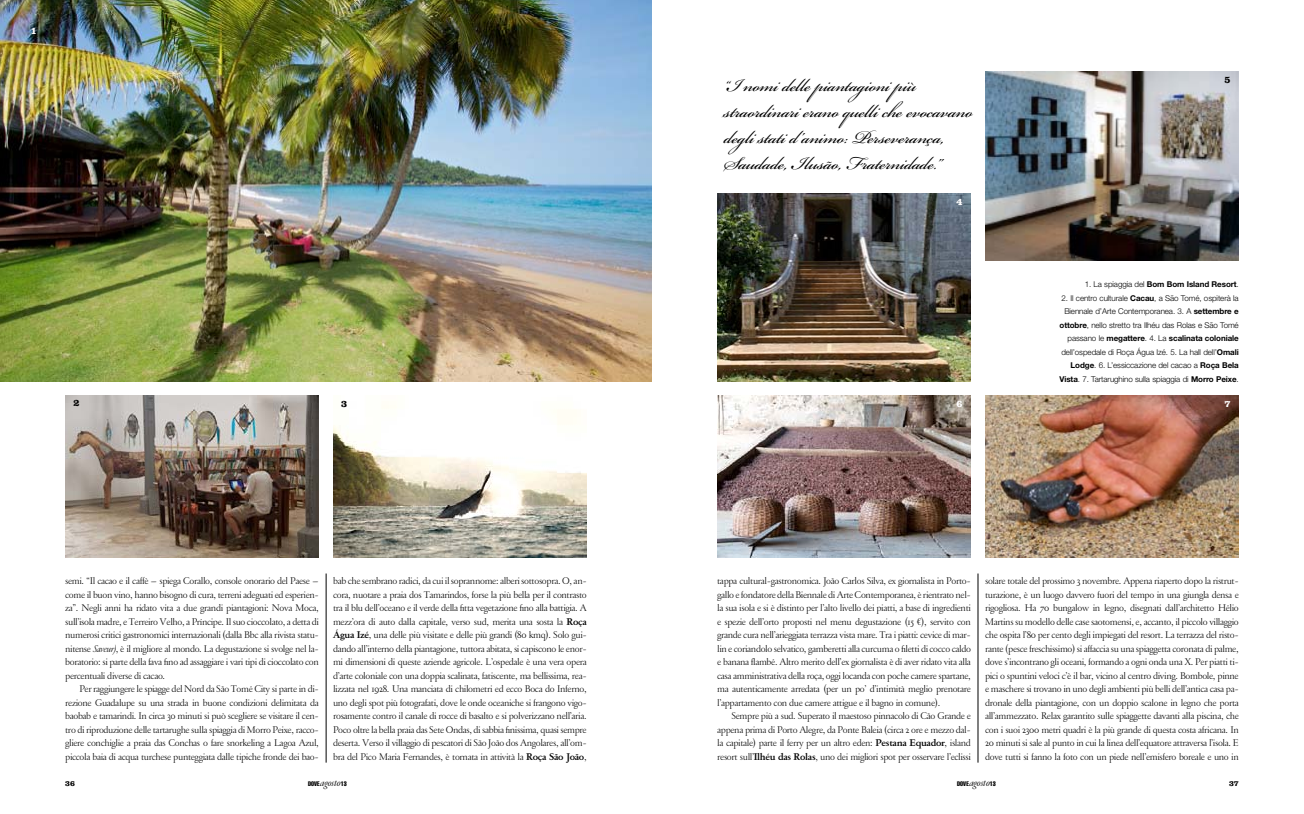
<style>
.page{position:relative;width:1304px;height:814px;background:#fff}
.page>*{position:absolute;margin:0;border:0;box-sizing:border-box;transform-origin:0 0}
.t1{font:28px/26px "Bickham Script Std";letter-spacing:-.01em;color:#000}
.t2{font:300 10.5px/13.5px "Garamond FB Text";letter-spacing:-.03em;color:#000;text-align:justify}
.t3{font:700 10px "Clarendon LT Std";color:#fff}
.t4{font:700 10px "Clarendon LT Std";color:#000}
.t5{font:300 8px/13.5px "Helvetica Neue LT Std";letter-spacing:-.01em;color:#000;text-align:right}
.t6{font:700 8px "Helvetica Neue LT Std";letter-spacing:-.01em;color:#000}
.t7{font:700 8px "Clarendon LT Std";color:#000}
.t8{font:6.5px "Helvetica LT Std Comp";color:#000}
.s1{font-weight:300}
.s2{font-weight:700}
.s3{font-style:italic}
.s4{font-family:"Garamond FB Display";font-style:italic;font-size:11px}
</style>
<div class="page">
<img style="left:0;top:1px;width:652px;height:380px">
<img style="left:985px;top:72px;width:254px;height:189px">
<img style="left:985px;top:395px;width:254px;height:162px">
<img style="left:717px;top:193px;width:254px;height:188px">
<img style="left:333px;top:405px;width:254px;height:152px">
<img style="left:65px;top:395px;width:254px;height:162px">
<img style="left:717px;top:395px;width:254px;height:162px">
<hr style="left:326px;top:573px;width:1px;height:189px;background:#000">
<hr style="left:978px;top:573px;width:1px;height:189px;background:#000">
<p class="t3" style="left:31px;top:25px;width:8px">1</p>
<h1 class="t1" style="left:724px;top:68px;width:250px">“I nomi delle piantagioni più straordinari erano quelli che evocavano degli stati d’animo: Perseverança, Saudade, Ilusão, Fraternidade.”</h1>
<p class="t3" style="left:957px;top:195px;width:8px">4</p>
<p class="t4" style="left:1224px;top:74px;width:8px">5</p>
<p class="t6" style="left:1085px;top:279px;width:156px"><span class="s1">1. La spiaggia del</span> Bom Bom Island Resort<span class="s1">.</span></p>
<p class="t5" style="left:1059px;top:291px;width:181px">2. Il centro culturale <span class="s2">Cacau</span>, a São Tomé, ospiterà la Biennale d’Arte Contemporanea. 3. A <span class="s2">settembre e ottobre</span>, nello stretto tra Ilhéu das Rolas e São Tomé passano le <span class="s2">megattere</span>. 4. La <span class="s2">scalinata coloniale </span>dell’ospedale di Roça Água Izé. 5. La hall dell’<span class="s2">Omali Lodge</span>. 6. L’essiccazione del cacao a <span class="s2">Roça Bela Vista</span>. 7. Tartarughino sulla spiaggia di <span class="s2">Morro Peixe</span>.</p>
<p class="t4" style="left:73px;top:396px;width:8px">2</p>
<p class="t3" style="left:957px;top:397px;width:8px">6</p>
<p class="t3" style="left:1224px;top:398px;width:8px">7</p>
<p class="t4" style="left:341px;top:397px;width:8px">3</p>
<p class="t2" style="left:65px;top:574px;width:255px">semi. “Il cacao e il caffè – spiega Corallo, console onorario del Paese – come il buon vino, hanno bisogno di cura, terreni adeguati ed esperien&shy;za”. Negli anni ha ridato vita a due grandi piantagioni: Nova Moca, sull’isola madre, e Terreiro Velho, a Príncipe. Il suo cioccolato, a detta di numerosi critici gastronomici internazionali (dalla Bbc alla rivista statu&shy;nitense <span class="s3">Saveur)</span>, è il migliore al mondo. La degustazione si svolge nel la&shy;boratorio: si parte della fava fino ad assaggiare i vari tipi di cioccolato con percentuali diverse di cacao.</p>
<p class="t2" style="left:65px;top:682px;width:255px;text-indent:14px">Per raggiungere le spiagge del Nord da São Tomé City si parte in di&shy;rezione Guadalupe su una strada in buone condizioni delimitata da baobab e tamarindi. In circa 30 minuti si può scegliere se visitare il cen&shy;tro di riproduzione delle tartarughe sulla spiaggia di Morro Peixe, racco&shy;gliere conchiglie a praia das Conchas o fare snorkeling a Lagoa Azul, piccola baia di acqua turchese punteggiata dalle tipiche fronde dei bao-</p>
<p class="t2" style="left:333px;top:574px;width:255px">bab che sembrano radici, da cui il soprannome: alberi sottosopra. O, an&shy;cora, nuotare a praia dos Tamarindos, forse la più bella per il contrasto tra il blu dell’oceano e il verde della fitta vegetazione fino alla battigia. A mezz’ora di auto dalla capitale, verso sud, merita una sosta la <span class="s2">Roça Água Izé</span>, una delle più visitate e delle più grandi (80 kmq). Solo gui&shy;dando all’interno della piantagione, tuttora abitata, si capiscono le enor&shy;mi dimensioni di queste aziende agricole. L’ospedale è una vera opera d’arte coloniale con una doppia scalinata, fatiscente, ma bellissima, rea&shy;lizzata nel 1928. Una manciata di chilometri ed ecco Boca do Inferno, uno degli spot più fotografati, dove le onde oceaniche si frangono vigo&shy;rosamente contro il canale di rocce di basalto e si polverizzano nell’aria.<br>Poco oltre la bella praia das Sete Ondas, di sabbia finissima, quasi sempre deserta. Verso il villaggio di pescatori di São João dos Angolares, all’om&shy;bra del Pico Maria Fernandes, è tornata in attività la <span class="s2">Roça São João</span>,</p>
<p class="t2" style="left:717px;top:574px;width:255px">tappa cultural-gastronomica. João Carlos Silva, ex giornalista in Porto&shy;gallo e fondatore della Biennale di Arte Contemporanea, è rientrato nel&shy;la sua isola e si è distinto per l’alto livello dei piatti, a base di ingredienti e spezie dell’orto proposti nel menu degustazione (15 €), servito con grande cura nell’arieggiata terrazza vista mare. Tra i piatti: cevice di mar&shy;lin e coriandolo selvatico, gamberetti alla curcuma o filetti di cocco caldo e banana flambé. Altro merito dell’ex giornalista è di aver ridato vita alla casa amministrativa della roça, oggi locanda con poche camere spartane, ma autenticamente arredata (per un po’ d’intimità meglio prenotare l’appartamento con due camere attigue e il bagno in comune).</p>
<p class="t2" style="left:717px;top:709px;width:255px;text-indent:14px">Sempre più a sud. Superato il maestoso pinnacolo di Cão Grande e appena prima di Porto Alegre, da Ponte Baleia (circa 2 ore e mezzo dal&shy;la capitale) parte il ferry per un altro eden: <span class="s2">Pestana Equador</span>, island resort sull’<span class="s2">Ilhéu das Rolas</span>, uno dei migliori spot per osservare l’eclissi</p>
<p class="t2" style="left:985px;top:574px;width:255px">solare totale del prossimo 3 novembre. Appena riaperto dopo la ristrut&shy;turazione, è un luogo davvero fuori del tempo in una giungla densa e rigogliosa. Ha 70 bungalow in legno, disegnati dall’architetto Hélio Martins su modello delle case saotomensi, e, accanto, il piccolo villaggio che ospita l’80 per cento degli impiegati del resort. La terrazza del risto&shy;rante (pesce freschissimo) si affaccia su una spiaggetta coronata di palme, dove s’incontrano gli oceani, formando a ogni onda una X. Per piatti ti&shy;pici o spuntini veloci c’è il bar, vicino al centro diving. Bombole, pinne e maschere si trovano in uno degli ambienti più belli dell’antica casa pa&shy;dronale della piantagione, con un doppio scalone in legno che porta all’ammezzato. Relax garantito sulle spiaggette davanti alla piscina, che con i suoi 2300 metri quadri è la più grande di questa costa africana. In 20 minuti si sale al punto in cui la linea dell’equatore attraversa l’isola. E dove tutti si fanno la foto con un piede nell’emisfero boreale e uno in</p>
<p class="t7" style="left:65px;top:778px;width:11px">36</p>
<p class="t8" style="left:308px;top:779px;width:40px">DOVE<span class="s4">agosto</span>13</p>
<p class="t8" style="left:957px;top:779px;width:40px">DOVE<span class="s4">agosto</span>13</p>
<p class="t7" style="left:1229px;top:778px;width:11px">37</p>
</div>
